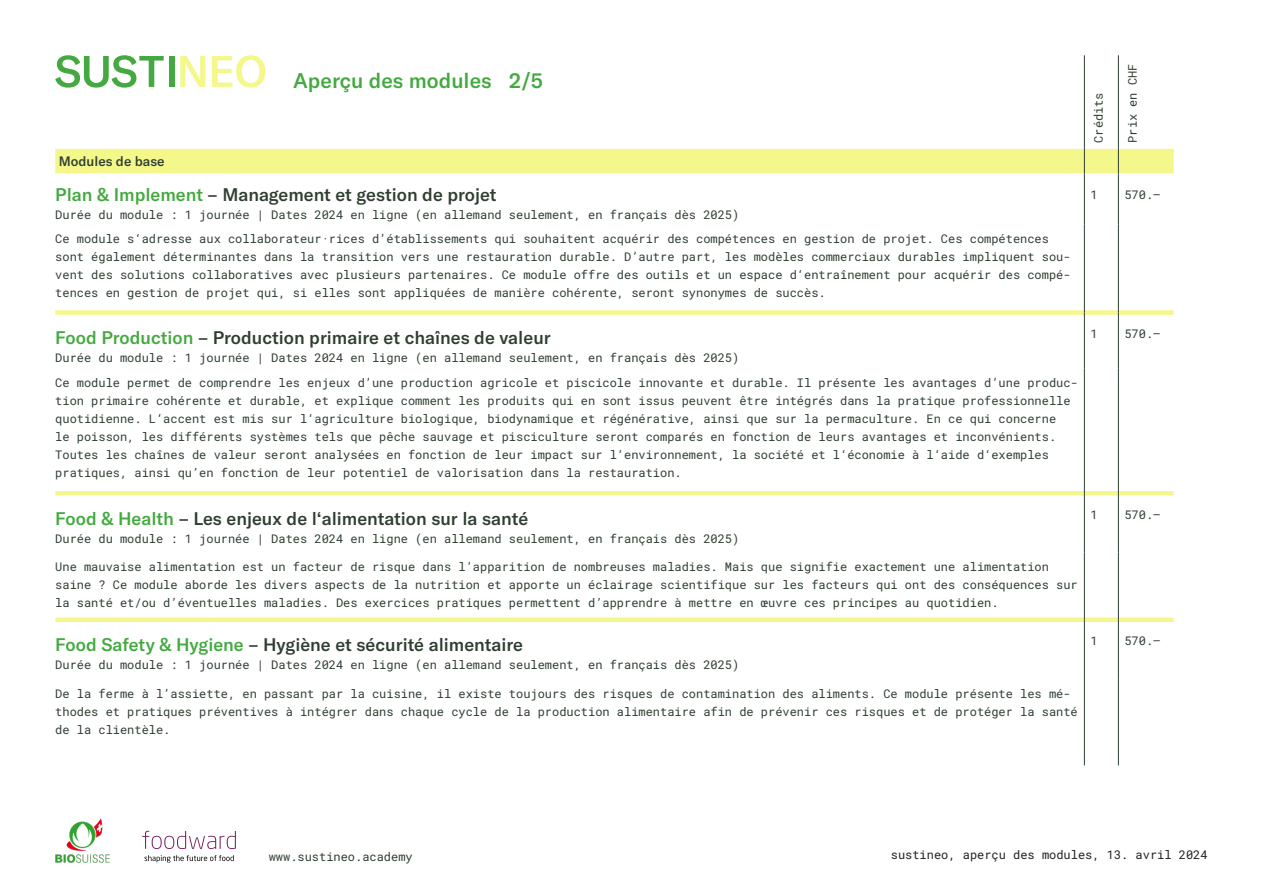
<style>
.page{position:relative;width:1263px;height:893px;background:#fff}
.page>*{position:absolute;margin:0;border:0;box-sizing:border-box;transform-origin:0 0}
.t1{font:500 21px "GT America";color:#43a940}
.t2{font:500 18px "GT America";color:#2f3e31}
.t3{font:500 13.5px "GT America";color:#2f3e31}
.t4{font:12px/18px "Roboto Mono";color:#2f3e31}
.t5{font:12px "Roboto Mono";color:#231f20}
.s1{color:#43a940}
</style>
<div class="page">
<svg style="left:148px;top:855px;width:86px;height:6px"></svg>
<svg style="left:142px;top:831px;width:94px;height:18px"></svg>
<img style="left:55px;top:818px;width:55px;height:44px">
<div style="left:55px;top:310px;width:1029px;height:5px;background:#f4f88b"></div>
<div style="left:1085px;top:310px;width:33px;height:5px;background:#f4f88b"></div>
<div style="left:1119px;top:310px;width:55px;height:5px;background:#f4f88b"></div>
<hr style="left:55px;top:491px;width:1029px;height:4px;background:#f4f88b">
<hr style="left:1085px;top:491px;width:33px;height:4px;background:#f4f88b">
<hr style="left:1119px;top:491px;width:55px;height:4px;background:#f4f88b">
<div style="left:55px;top:617px;width:1029px;height:5px;background:#f4f88b"></div>
<div style="left:1085px;top:617px;width:33px;height:5px;background:#f4f88b"></div>
<div style="left:1119px;top:617px;width:55px;height:5px;background:#f4f88b"></div>
<hr style="left:1084px;top:55px;width:1px;height:94px;background:#2f3e31">
<hr style="left:1118px;top:55px;width:1px;height:94px;background:#2f3e31">
<div style="left:55px;top:149px;width:1119px;height:24px;background:#f4f88b"></div>
<hr style="left:1084px;top:173px;width:1px;height:52px;background:#2f3e31">
<hr style="left:1118px;top:173px;width:1px;height:52px;background:#2f3e31">
<hr style="left:1084px;top:225px;width:1px;height:88px;background:#2f3e31">
<hr style="left:1118px;top:225px;width:1px;height:88px;background:#2f3e31">
<hr style="left:1084px;top:313px;width:1px;height:55px;background:#2f3e31">
<hr style="left:1118px;top:313px;width:1px;height:55px;background:#2f3e31">
<hr style="left:1084px;top:368px;width:1px;height:125px;background:#2f3e31">
<hr style="left:1118px;top:368px;width:1px;height:125px;background:#2f3e31">
<hr style="left:1084px;top:493px;width:1px;height:59px;background:#2f3e31">
<hr style="left:1118px;top:493px;width:1px;height:59px;background:#2f3e31">
<hr style="left:1084px;top:552px;width:1px;height:68px;background:#2f3e31">
<hr style="left:1118px;top:552px;width:1px;height:68px;background:#2f3e31">
<hr style="left:1084px;top:620px;width:1px;height:59px;background:#2f3e31">
<hr style="left:1118px;top:620px;width:1px;height:59px;background:#2f3e31">
<hr style="left:1084px;top:679px;width:1px;height:86px;background:#2f3e31">
<hr style="left:1118px;top:679px;width:1px;height:86px;background:#2f3e31">
<svg style="left:55px;top:55px;width:109px;height:33px"></svg>
<div style="left:169px;top:56px;width:5px;height:31px;background:#43a940"></div>
<svg style="left:180px;top:56px;width:25px;height:31px"></svg>
<svg style="left:212px;top:55px;width:53px;height:33px"></svg>
<p class="t1" style="left:293px;top:67px;width:251px">Aperçu des modules 2/5</p>
<p class="t3" style="left:59px;top:153px;width:107px">Modules de base</p>
<p class="t2" style="left:55px;top:183px;width:443px"><span class="s1">Plan &amp; Implement</span> – Management et gestion de projet</p>
<p class="t4" style="left:55px;top:205px;width:685px">Durée du module : 1 journée | Dates 2024 en ligne (en allemand seulement, en français dès 2025)</p>
<p class="t4" style="left:55px;top:229px;width:1017px">Ce module s‘adresse aux collaborateur·rices d’établissements qui souhaitent acquérir des compétences en gestion de projet. Ces compétences sont également déterminantes dans la transition vers une restauration durable. D’autre part, les modèles commerciaux durables impliquent sou&shy;vent des solutions collaboratives avec plusieurs partenaires. Ce module offre des outils et un espace d‘entraînement pour acquérir des compé&shy;tences en gestion de projet qui, si elles sont appliquées de manière cohérente, seront synonymes de succès.</p>
<p class="t2" style="left:55px;top:327px;width:497px"><span class="s1">Food Production</span> – Production primaire et chaînes de valeur</p>
<p class="t4" style="left:55px;top:348px;width:685px">Durée du module : 1 journée | Dates 2024 en ligne (en allemand seulement, en français dès 2025)</p>
<p class="t4" style="left:55px;top:373px;width:1024px">Ce module permet de comprendre les enjeux d’une production agricole et piscicole innovante et durable. Il présente les avantages d’une produc&shy;tion primaire cohérente et durable, et explique comment les produits qui en sont issus peuvent être intégrés dans la pratique professionnelle quotidienne. L‘accent est mis sur l‘agriculture biologique, biodynamique et régénérative, ainsi que sur la permaculture. En ce qui concerne<br>le poisson, les différents systèmes tels que pêche sauvage et pisciculture seront comparés en fonction de leurs avantages et inconvénients.<br>Toutes les chaînes de valeur seront analysées en fonction de leur impact sur l‘environnement, la société et l‘économie à l‘aide d‘exemples pratiques, ainsi qu’en fonction de leur potentiel de valorisation dans la restauration.</p>
<p class="t2" style="left:55px;top:508px;width:474px"><span class="s1">Food &amp; Health</span> – Les enjeux de l‘alimentation sur la santé</p>
<p class="t4" style="left:55px;top:529px;width:685px">Durée du module : 1 journée | Dates 2024 en ligne (en allemand seulement, en français dès 2025)</p>
<p class="t4" style="left:55px;top:557px;width:1024px">Une mauvaise alimentation est un facteur de risque dans l’apparition de nombreuses maladies. Mais que signifie exactement une alimentation saine ? Ce module aborde les divers aspects de la nutrition et apporte un éclairage scientifique sur les facteurs qui ont des conséquences sur la santé et/ou d’éventuelles maladies. Des exercices pratiques permettent d’apprendre à mettre en œuvre ces principes au quotidien.</p>
<p class="t2" style="left:55px;top:634px;width:469px"><span class="s1">Food Safety &amp; Hygiene</span> – Hygiène et sécurité alimentaire</p>
<p class="t4" style="left:55px;top:656px;width:685px">Durée du module : 1 journée | Dates 2024 en ligne (en allemand seulement, en français dès 2025)</p>
<p class="t4" style="left:55px;top:684px;width:1024px">De la ferme à l’assiette, en passant par la cuisine, il existe toujours des risques de contamination des aliments. Ce module présente les mé&shy;thodes et pratiques préventives à intégrer dans chaque cycle de la production alimentaire afin de prévenir ces risques et de protéger la santé de la clientèle.</p>
<p class="t4" style="left:1089px;top:143px;width:52px;rotate:-90deg">Crédits</p>
<p class="t4" style="left:1123px;top:143px;width:81px;rotate:-90deg">Prix en CHF</p>
<p class="t4" style="left:1090px;top:185px;width:9px">1</p>
<p class="t4" style="left:1124px;top:185px;width:37px">570.–</p>
<p class="t4" style="left:1090px;top:324px;width:9px">1</p>
<p class="t4" style="left:1124px;top:324px;width:37px">570.–</p>
<p class="t4" style="left:1090px;top:505px;width:9px">1</p>
<p class="t4" style="left:1124px;top:505px;width:37px">570.–</p>
<p class="t4" style="left:1090px;top:631px;width:9px">1</p>
<p class="t4" style="left:1124px;top:631px;width:37px">570.–</p>
<p class="t5" style="left:891px;top:846px;width:318px">sustineo, aperçu des modules, 13. avril 2024</p>
<p class="t4" style="left:269px;top:847px;width:145px">www.sustineo.academy</p>
<p class="t4" style="left:876px;top:847px;width:333px">sustineo, apreçu des modules, 13. juillet 2023</p>
</div>
